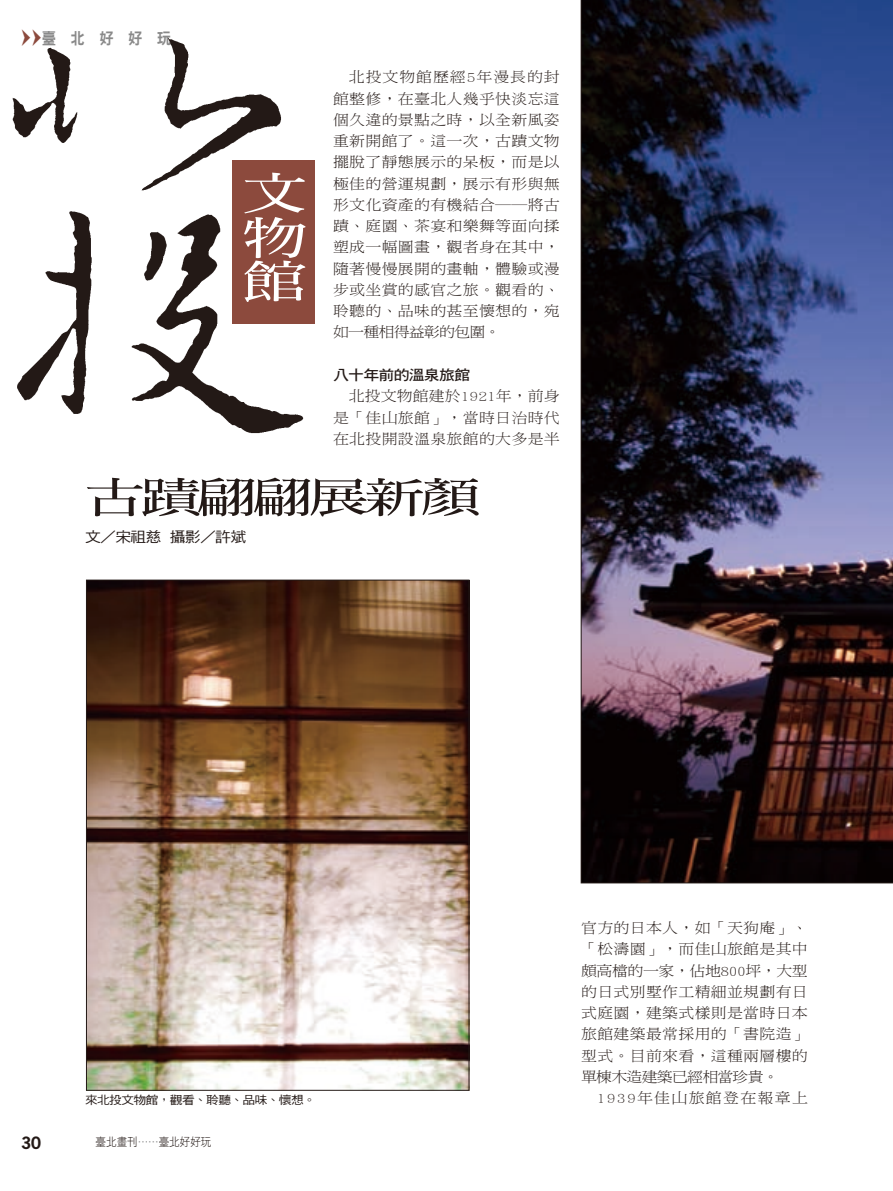
<style>
.page{position:relative;width:893px;height:1191px;background:#fff}
.page>*{position:absolute;margin:0;border:0;box-sizing:border-box;transform-origin:0 0}
.t1{font:44.7px/44.2px "DF Ming Std W7";color:#fff;text-align:justify;scale:1.43 1}
.t2{font:41.7px "DF Ming Std W7";letter-spacing:-.06em;color:#231916;scale:1.43 1}
.t3{font:15.9px "DF Hei Std W9";letter-spacing:1em;color:#898989;scale:.9 1}
.t4{font:700 15.9px "News Gothic Std";color:#231916}
.t5{font:14.4px/21.3px "DF Ming Std W3";letter-spacing:.015em;color:#231916;text-align:justify;scale:1.11 1}
.t6{font:14.4px "DF Ming Std W3";letter-spacing:.08em;color:#231916;scale:1.11 1}
.t7{font:14.4px "DF Hei Std W5";letter-spacing:-.05em;color:#231916;scale:1.11 1}
.t8{font:14.4px "DF Hei Std W7";letter-spacing:-.05em;color:#231916;scale:1.11 1}
.t9{font:11.7px "DF Hei Std W3";color:#231916;scale:.9 1}
.t10{font:11.55px "DF Hei Std W5";letter-spacing:-.05em;color:#231916;scale:1.11 1}
.s1{color:#898989}
</style>
<div class="page">
<img style="left:581px;top:0;width:312px;height:883px">
<img style="left:12px;top:37px;width:292px;height:397px">
<div style="left:232px;top:160px;width:83px;height:164px;background:#8c4a3d"></div>
<img style="left:88px;top:582px;width:379px;height:506px">
<svg style="left:22px;top:37px;width:19px;height:9px"></svg>
<p class="t3" style="left:42px;top:29px;width:145px">臺北好好玩</p>
<p class="t5" style="left:333px;top:66px;width:206px;text-indent:16px">北投文物館歷經5年漫長的封館整修，在臺北人幾乎快淡忘這個久違的景點之時，以全新風姿重新開館了。這一次，古蹟文物擺脫了靜態展示的呆板，而是以極佳的營運規劃，展示有形與無形文化資產的有機結合──將古蹟、庭園、茶宴和樂舞等面向揉塑成一幅圖畫，觀者身在其中，隨著慢慢展開的畫軸，體驗或漫步或坐賞的感官之旅。觀看的、聆聽的、品味的甚至懷想的，宛如一種相得益彰的包圍。</p>
<p class="t8" style="left:333px;top:367px;width:125px">八十年前的溫泉旅館</p>
<p class="t5" style="left:349px;top:385px;width:192px">北投文物館建於1921年，前身</p>
<p class="t5" style="left:333px;top:406px;width:206px">是「佳山旅館」，當時日治時代</p>
<p class="t5" style="left:333px;top:428px;width:206px">在北投開設溫泉旅館的大多是半</p>
<p class="t2" style="left:85px;top:474px;width:278px">古蹟翩翩展新顏</p>
<p class="t7" style="left:85px;top:529px;width:147px">文／宋祖慈 攝影／許斌</p>
<p class="t1" style="left:243px;top:170px;width:45px">文物館</p>
<p class="t5" style="left:581px;top:917px;width:206px">官方的日本人，如「天狗庵」、「松濤園」，而佳山旅館是其中頗高檔的一家，佔地800坪，大型的日式別墅作工精細並規劃有日式庭園，建築式樣則是當時日本旅館建築最常採用的「書院造」型式。目前來看，這種兩層樓的單棟木造建築已經相當珍貴。</p>
<p class="t10" style="left:85px;top:1093px;width:210px">來北投文物館，觀看、聆聽、品味、懷想。</p>
<p class="t6" style="left:597px;top:1090px;width:192px">1939年佳山旅館登在報章上</p>
<p class="t4" style="left:21px;top:1132px;width:21px">30</p>
<p class="t9" style="left:96px;top:1135px;width:130px">臺北畫刊<span class="s1">……</span>臺北好好玩</p>
</div>
